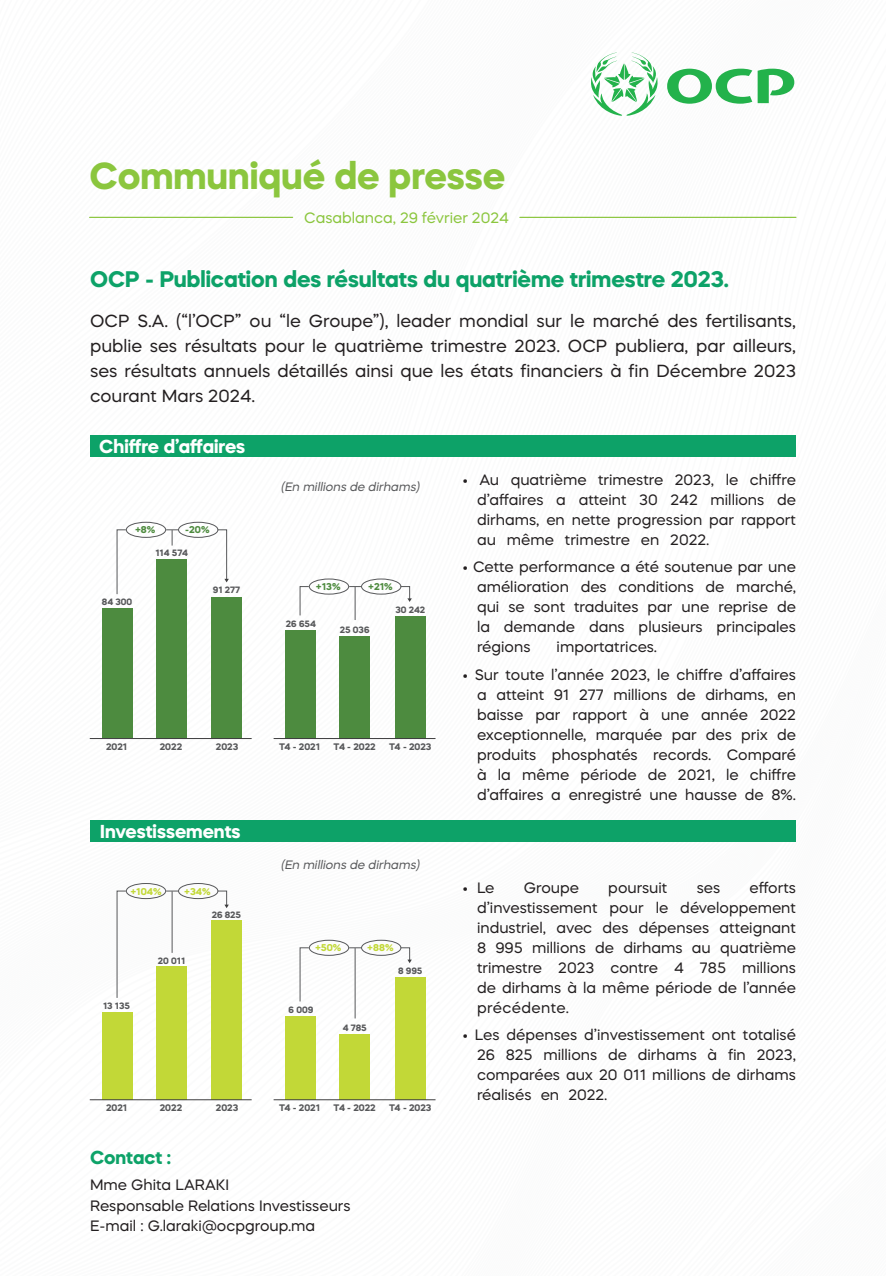
<style>
.page{position:relative;width:886px;height:1276px;background:#fff}
.page>*{position:absolute;margin:0;border:0;box-sizing:border-box;transform-origin:0 0}
.t1{font:700 37.5px "Mazzard H";color:#8bc63e}
.t2{font:700 22.5px "Mazzard H";color:#0da268}
.t3{font:700 18.75px "Mazzard H";color:#fff}
.t4{font:700 18.75px "Mazzard H";color:#0da268}
.t5{font:17.5px/25px "Mazzard H";color:#231f20;text-align:justify}
.t6{font:15px/20px "Mazzard H";color:#231f20;text-align:justify}
.t7{font:15px "Mazzard H";color:#8bc63e}
.t8{font:italic 12.25px "Mazzard H";color:#57585a}
.t9{font:700 9.75px "Mazzard H";color:#c2d837}
.t10{font:700 9.75px "Mazzard H";color:#4e8b3f}
.t11{font:700 9.5px "Mazzard H";color:#57585a}
.t12{font:700 9.25px "Mazzard H";color:#57585a}
</style>
<div class="page">
<div style="left:90px;top:435px;width:706px;height:22px;background:#0da268"></div>
<div style="left:90px;top:820px;width:706px;height:22px;background:#0da268"></div>
<hr style="left:520px;top:217px;width:276px;height:1px;background:#8bc63e">
<hr style="left:90px;top:217px;width:203px;height:1px;background:#8bc63e">
<div style="left:286px;top:630px;width:30px;height:108px;background:#4d8b3f"></div>
<div style="left:395px;top:616px;width:30px;height:122px;background:#4d8b3f"></div>
<div style="left:340px;top:636px;width:30px;height:102px;background:#4d8b3f"></div>
<hr style="left:274px;top:738px;width:161px;height:1px;background:#3e3e3f">
<div style="left:102px;top:608px;width:30px;height:130px;background:#4d8b3f"></div>
<div style="left:211px;top:596px;width:31px;height:142px;background:#4d8b3f"></div>
<div style="left:156px;top:559px;width:30px;height:179px;background:#4d8b3f"></div>
<hr style="left:90px;top:738px;width:162px;height:1px;background:#3e3e3f">
<div style="left:126px;top:522px;width:40px;height:16px;border:1px solid #57585a;border-radius:50%"></div>
<div style="left:178px;top:522px;width:40px;height:16px;border:1px solid #57585a;border-radius:50%"></div>
<svg style="left:116px;top:529px;width:11px;height:66px"></svg>
<svg style="left:217px;top:529px;width:12px;height:53px"></svg>
<svg style="left:166px;top:529px;width:12px;height:16px"></svg>
<div style="left:309px;top:578px;width:40px;height:16px;border:1px solid #57585a;border-radius:50%"></div>
<div style="left:361px;top:578px;width:40px;height:16px;border:1px solid #57585a;border-radius:50%"></div>
<svg style="left:299px;top:585px;width:11px;height:31px"></svg>
<svg style="left:400px;top:585px;width:12px;height:17px"></svg>
<svg style="left:349px;top:586px;width:12px;height:1px"></svg>
<hr style="left:355px;top:587px;width:1px;height:33px;background:#57585a">
<svg style="left:667px;top:69px;width:127px;height:35px"></svg>
<svg style="left:591px;top:52px;width:67px;height:64px"></svg>
<div style="left:286px;top:1016px;width:30px;height:83px;background:#c2d837"></div>
<div style="left:395px;top:977px;width:30px;height:123px;background:#c2d837"></div>
<div style="left:340px;top:1034px;width:30px;height:65px;background:#c2d837"></div>
<hr style="left:274px;top:1099px;width:161px;height:1px;background:#3e3e3f">
<div style="left:102px;top:1012px;width:30px;height:87px;background:#c2d837"></div>
<div style="left:211px;top:920px;width:31px;height:179px;background:#c2d837"></div>
<div style="left:156px;top:966px;width:30px;height:134px;background:#c2d837"></div>
<hr style="left:90px;top:1099px;width:162px;height:1px;background:#3e3e3f">
<div style="left:126px;top:883px;width:40px;height:16px;border:1px solid #57585a;border-radius:50%"></div>
<div style="left:178px;top:883px;width:40px;height:16px;border:1px solid #57585a;border-radius:50%"></div>
<svg style="left:116px;top:890px;width:11px;height:108px"></svg>
<svg style="left:217px;top:890px;width:12px;height:18px"></svg>
<svg style="left:166px;top:890px;width:12px;height:1px"></svg>
<hr style="left:172px;top:891px;width:1px;height:62px;background:#57585a">
<div style="left:309px;top:939px;width:40px;height:17px;border:1px solid #57585a;border-radius:50%"></div>
<div style="left:361px;top:939px;width:40px;height:17px;border:1px solid #57585a;border-radius:50%"></div>
<svg style="left:299px;top:947px;width:11px;height:55px"></svg>
<svg style="left:400px;top:947px;width:12px;height:16px"></svg>
<svg style="left:349px;top:947px;width:12px;height:1px"></svg>
<hr style="left:355px;top:948px;width:1px;height:70px;background:#57585a">
<h1 class="t1" style="left:90px;top:150px;width:417px">Communiqué de presse</h1>
<p class="t7" style="left:304px;top:208px;width:206px">Casablanca, 29 février 2024</p>
<h2 class="t2" style="left:90px;top:265px;width:640px">OCP - Publication des résultats du quatrième trimestre 2023.</h2>
<p class="t5" style="left:90px;top:308px;width:707px">OCP S.A. (“l’OCP” ou “le Groupe”), leader mondial sur le marché des fertilisants, publie ses résultats pour le quatrième trimestre 2023. OCP publiera, par ailleurs, ses résultats annuels détaillés ainsi que les états financiers à fin Décembre 2023 courant Mars 2024.</p>
<p class="t3" style="left:99px;top:434px;width:148px">Chiffre d’affaires</p>
<p class="t10" style="left:135px;top:523px;width:22px">+8%</p>
<p class="t10" style="left:185px;top:523px;width:26px">-20%</p>
<p class="t12" style="left:102px;top:595px;width:32px">84 300</p>
<p class="t12" style="left:155px;top:547px;width:34px">114 574</p>
<p class="t12" style="left:213px;top:584px;width:29px">91 277</p>
<p class="t8" style="left:281px;top:479px;width:140px">(En millions de dirhams)</p>
<p class="t10" style="left:316px;top:580px;width:26px">+13%</p>
<p class="t10" style="left:368px;top:580px;width:26px">+21%</p>
<p class="t12" style="left:286px;top:618px;width:31px">26 654</p>
<p class="t12" style="left:340px;top:623px;width:31px">25 036</p>
<p class="t12" style="left:395px;top:603px;width:31px">30 242</p>
<p class="t11" style="left:106px;top:740px;width:23px">2021</p>
<p class="t11" style="left:160px;top:740px;width:24px">2022</p>
<p class="t11" style="left:216px;top:740px;width:24px">2023</p>
<p class="t3" style="left:100px;top:819px;width:142px">Investissements</p>
<p class="t9" style="left:130px;top:884px;width:33px">+104%</p>
<p class="t9" style="left:184px;top:884px;width:28px">+34%</p>
<p class="t12" style="left:103px;top:999px;width:28px">13 135</p>
<p class="t12" style="left:158px;top:954px;width:29px">20 011</p>
<p class="t12" style="left:212px;top:908px;width:31px">26 825</p>
<p class="t11" style="left:106px;top:1101px;width:23px">2021</p>
<p class="t11" style="left:160px;top:1101px;width:24px">2022</p>
<p class="t11" style="left:216px;top:1101px;width:24px">2023</p>
<p class="t11" style="left:279px;top:740px;width:43px">T4 - 2021</p>
<p class="t11" style="left:333px;top:740px;width:44px">T4 - 2022</p>
<p class="t11" style="left:389px;top:740px;width:44px">T4 - 2023</p>
<p class="t8" style="left:281px;top:857px;width:140px">(En millions de dirhams)</p>
<p class="t9" style="left:315px;top:941px;width:28px">+50%</p>
<p class="t9" style="left:367px;top:941px;width:28px">+88%</p>
<p class="t12" style="left:289px;top:1003px;width:26px">6 009</p>
<p class="t12" style="left:343px;top:1022px;width:26px">4 785</p>
<p class="t12" style="left:398px;top:965px;width:26px">8 995</p>
<p class="t11" style="left:279px;top:1101px;width:43px">T4 - 2021</p>
<p class="t11" style="left:333px;top:1101px;width:44px">T4 - 2022</p>
<p class="t11" style="left:389px;top:1101px;width:44px">T4 - 2023</p>
<p class="t4" style="left:90px;top:1145px;width:83px">Contact :</p>
<p class="t6" style="left:90px;top:1174px;width:262px;text-align:left">Mme Ghita LARAKI<br>Responsable Relations Investisseurs<br>E-mail : G.laraki@ocpgroup.ma</p>
<p class="t6" style="left:477px;top:470px;width:320px;text-indent:-14px">• Au quatrième trimestre 2023, le chiffre d’affaires a atteint 30 242 millions de dirhams, en nette progression par rapport au même trimestre en 2022.</p>
<p class="t6" style="left:477px;top:557px;width:320px;text-indent:-14px">• Cette performance a été soutenue par une amélioration des conditions de marché, qui se sont traduites par une reprise de la demande dans plusieurs principales régions</p>
<p class="t6" style="left:557px;top:637px;width:102px">importatrices.</p>
<p class="t6" style="left:477px;top:664px;width:320px;text-indent:-14px">• Sur toute l’année 2023, le chiffre d’affaires a atteint 91 277 millions de dirhams, en baisse par rapport à une année 2022 exceptionnelle, marquée par des prix de produits phosphatés records. Comparé à la même période de 2021, le chiffre d’affaires a enregistré une hausse de 8%.</p>
<p class="t6" style="left:477px;top:877px;width:320px;text-indent:272px">efforts d’investissement pour le développement industriel, avec des dépenses atteignant 8 995 millions de dirhams au quatrième trimestre 2023 contre 4 785 millions de dirhams à la même période de l’année précédente.</p>
<p class="t6" style="left:477px;top:1024px;width:320px;text-indent:-14px">• Les dépenses d’investissement ont totalisé 26 825 millions de dirhams à fin 2023, comparées aux 20 011 millions de dirhams réalisés en 2022.</p>
<p class="t6" style="left:463px;top:877px;width:33px">• Le</p>
<p class="t6" style="left:524px;top:877px;width:57px">Groupe</p>
<p class="t6" style="left:608px;top:877px;width:61px">poursuit</p>
<p class="t6" style="left:697px;top:877px;width:25px">ses</p>
</div>
